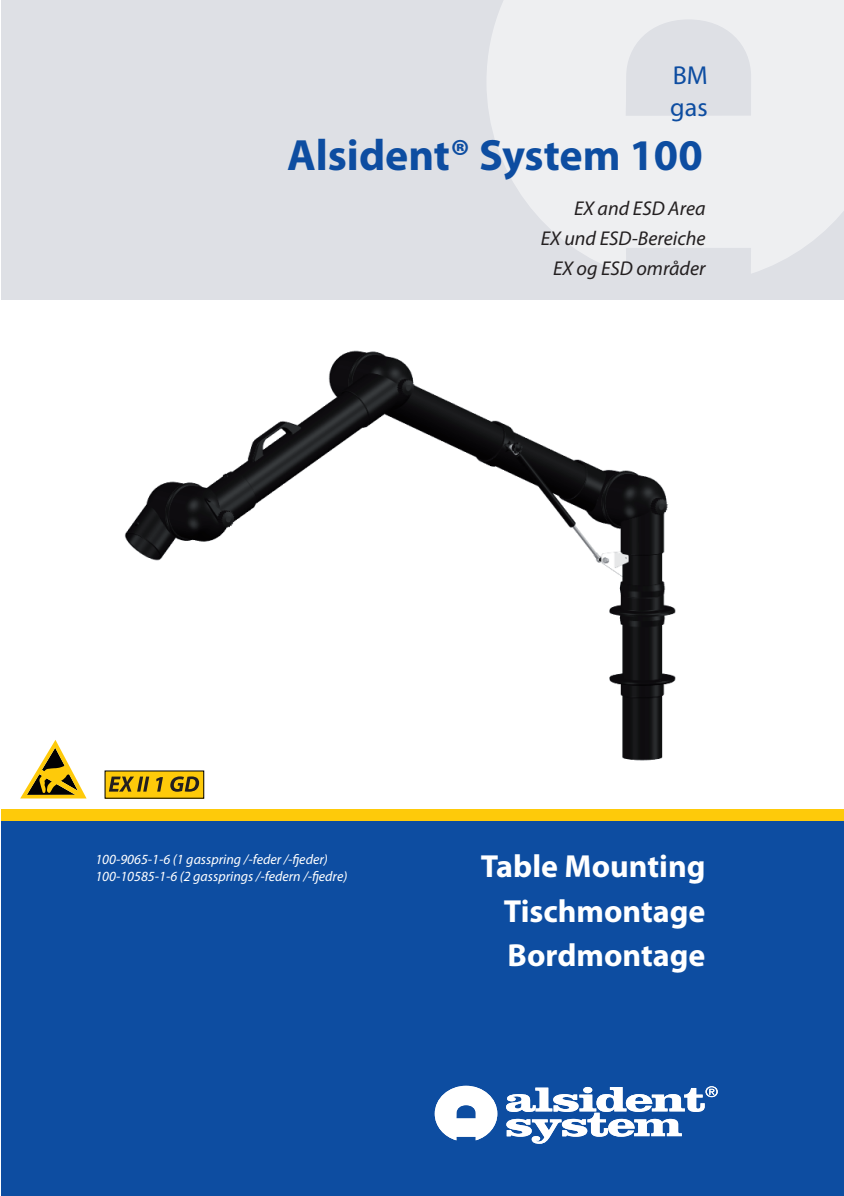
<style>
.page{position:relative;width:844px;height:1196px;background:#fff}
.page>*{position:absolute;margin:0;border:0;box-sizing:border-box;transform-origin:0 0}
.t1{font:700 44px "Myriad Pro";color:#0d4da1}
.t2{font:700 32px/44.6px "Myriad Pro";color:#fff;text-align:justify}
.t3{font:26px/31.6px "Myriad Pro";color:#0d4da1}
.t4{font:italic 20px/29.6px "Myriad Pro";color:#231f20;text-align:right}
.t5{font:italic 14px/16.8px "Myriad Pro";color:#fff}
</style>
<div class="page">
<div style="left:2px;top:0;width:841px;height:300px;background:#dee0e5"></div>
<svg style="left:487px;top:0;width:356px;height:273px;fill:#eeeff1"></svg>
<div style="left:2px;top:814px;width:841px;height:381px;background:#0d4da1"></div>
<div style="left:2px;top:808px;width:841px;height:12px;background:#feca0a"></div>
<svg style="left:20px;top:740px;width:66px;height:58px"></svg>
<svg style="left:434px;top:1085px;width:63px;height:55px"></svg>
<svg style="left:506px;top:1086px;width:211px;height:57px"></svg>
<div style="left:105px;top:770px;width:99px;height:28px;background:#feca0a"></div>
<svg style="left:109px;top:776px;width:90px;height:15px"></svg>
<img style="left:124px;top:350px;width:552px;height:411px">
<svg style="left:840px;top:0;width:4px;height:4px"></svg>
<h3 class="t3" style="left:670px;top:59px;width:39px">BM gas</h3>
<h1 class="t1" style="left:287px;top:126px;width:417px">Alsident® System 100</h1>
<h3 class="t4" style="left:540px;top:193px;width:166px">EX and ESD Area<br>EX und ESD-Bereiche<br>EX og ESD områder</h3>
<p class="t5" style="left:95px;top:850px;width:253px">100-9065-1-6 (1 gasspring /-feder /-fjeder)<br>100-10585-1-6 (2 gassprings /-federn /-fjedre)</p>
<h2 class="t2" style="left:503px;top:843px;width:203px;text-indent:-23px">Table Mounting Tischmontage Bordmontage</h2>
</div>
